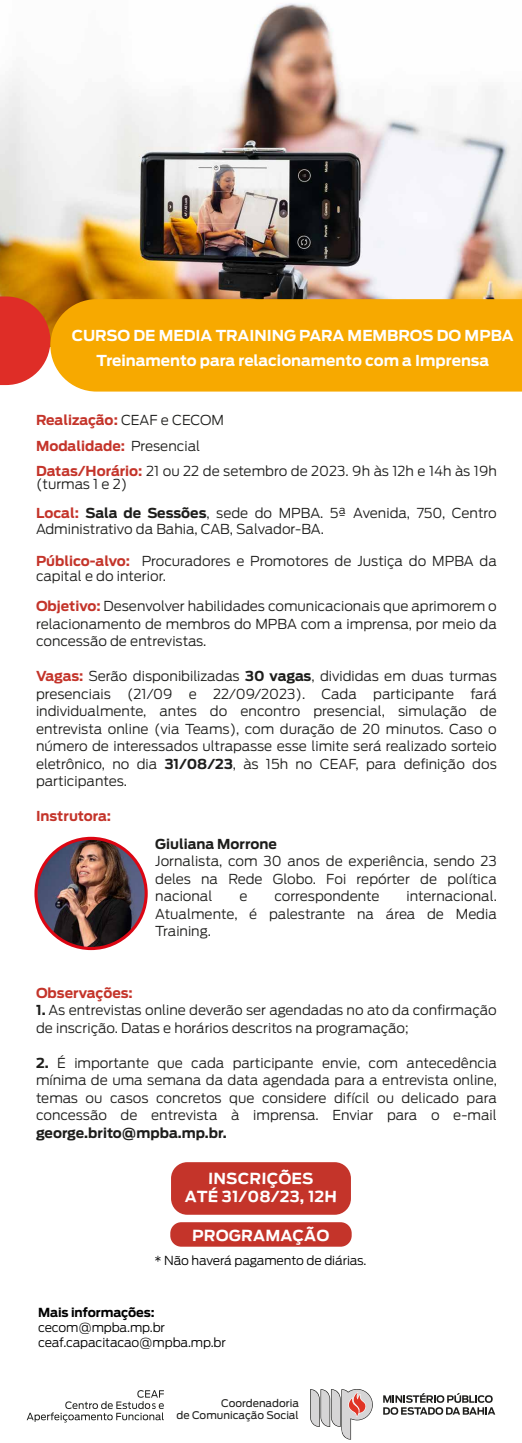
<style>
.page{position:relative;width:522px;height:1443px;background:#fff}
.page>*{position:absolute;margin:0;border:0;box-sizing:border-box;transform-origin:0 0}
.t1{font:700 15.25px/18.2px "Antenna";color:#fff;text-align:center}
.t2{font:700 15px/25px "Antenna";color:#fff;text-align:center}
.t3{font:300 13.62px/17.5px "Antenna";color:#1d1d1b;text-align:justify}
.t4{font:700 13.62px "Antenna";color:#1d1d1b}
.t5{font:700 13.62px "Antenna";color:#c4342a}
.t6{font:300 12.38px/14.9px "Antenna";letter-spacing:-.01em;color:#000}
.t7{font:700 12.38px "Antenna";letter-spacing:-.01em;color:#000}
.t8{font:10.5px/11.9px "Antenna";color:#1d1d1b;text-align:right}
.s1{font-weight:700;color:#c4342a}
.s2{font-weight:700}
</style>
<div class="page">
<img style="left:0;top:3px;width:522px;height:296px">
<svg style="left:0;top:296px;width:50px;height:89px;background:#df4736"></svg>
<div style="left:50px;top:299px;width:472px;height:92px;background:#f7a900"></div>
<div style="left:170px;top:1222px;width:182px;height:24px;background:#c4342a;border-radius:11px"></div>
<div style="left:171px;top:1162px;width:180px;height:52px;background:#c4342a;border-radius:16px"></div>
<svg style="left:310px;top:1389px;width:63px;height:50px"></svg>
<svg style="left:383px;top:1393px;width:112px;height:21px"></svg>
<svg style="left:27px;top:1390px;width:137px;height:32px"></svg>
<img style="left:38px;top:838px;width:108px;height:110px">
<div style="left:34px;top:837px;width:114px;height:113px;border:3px solid #dc0613;border-radius:50%"></div>
<p class="t2" style="left:72px;top:323px;width:443px">CURSO DE MEDIA TRAINING PARA MEMBROS DO MPBA<br>Treinamento para relacionamento com a Imprensa</p>
<p class="t3" style="left:36px;top:408px;width:462px;line-height:25.3px;text-align:left"><span class="s1">Realização:</span> CEAF e CECOM<br><span class="s1">Modalidade:</span> Presencial<br><span class="s1">Datas/Horário:</span> 21 ou 22 de setembro de 2023. 9h às 12h e 14h às 19h</p>
<p class="t3" style="left:36px;top:469px;width:462px;line-height:28.9px">(turmas 1 e 2)<br><span class="s1">Local:</span> <span class="s2">Sala de Sessões</span>, sede do MPBA. 5ª Avenida, 750, Centro</p>
<p class="t3" style="left:36px;top:520px;width:289px">Administrativo da Bahia, CAB, Salvador-BA.</p>
<p class="t3" style="left:36px;top:553px;width:462px;line-height:15.5px"><span class="s1">Público-alvo:</span> Procuradores e Promotores de Justiça do MPBA da capital e do interior.</p>
<p class="t3" style="left:36px;top:598px;width:462px"><span class="s1">Objetivo:</span> Desenvolver habilidades comunicacionais que aprimorem o relacionamento de membros do MPBA com a imprensa, por meio da concessão de entrevistas.</p>
<p class="t3" style="left:36px;top:668px;width:462px"><span class="s1">Vagas:</span> Serão disponibilizadas <span class="s2">30 vagas</span>, divididas em duas turmas presenciais (21/09 e 22/09/2023). Cada participante fará individualmente, antes do encontro presencial, simulação de entrevista online (via Teams), com duração de 20 minutos. Caso o número de interessados ultrapasse esse limite será realizado sorteio eletrônico, no dia <span class="s2">31/08/23</span>, às 15h no CEAF, para definição dos participantes.</p>
<p class="t5" style="left:36px;top:808px;width:77px">Instrutora:</p>
<p class="t4" style="left:155px;top:835px;width:123px">Giuliana Morrone</p>
<p class="t3" style="left:155px;top:852px;width:343px">Jornalista, com 30 anos de experiência, sendo 23 deles na Rede Globo. Foi repórter de política nacional</p>
<p class="t3" style="left:155px;top:887px;width:343px;text-indent:251px">internacional.<br>Atualmente, é palestrante na área de Media Training.</p>
<p class="t3" style="left:239px;top:887px;width:10px">e</p>
<p class="t3" style="left:274px;top:887px;width:107px">correspondente</p>
<p class="t5" style="left:36px;top:984px;width:98px">Observações:</p>
<p class="t3" style="left:36px;top:1001px;width:462px"><span class="s2">1.</span> As entrevistas online deverão ser agendadas no ato da confirmação de inscrição. Datas e horários descritos na programação;</p>
<p class="t3" style="left:36px;top:1054px;width:462px"><span class="s2">2.</span> É importante que cada participante envie, com antecedência mínima de uma semana da data agendada para a entrevista online, temas ou casos concretos que considere difícil ou delicado para concessão de entrevista à imprensa. Enviar para o e-mail</p>
<p class="t4" style="left:36px;top:1124px;width:192px">george.brito@mpba.mp.br.</p>
<p class="t1" style="left:185px;top:1168px;width:154px;rotate:1deg">INSCRIÇÕES<br>ATÉ 31/08/23, 12H</p>
<p class="t1" style="left:192px;top:1225px;width:139px;rotate:1deg">PROGRAMAÇÃO</p>
<p class="t6" style="left:154px;top:1253px;width:213px">* Não haverá pagamento de diárias.</p>
<p class="t7" style="left:38px;top:1305px;width:118px">Mais informações:</p>
<p class="t6" style="left:38px;top:1319px;width:189px">cecom@mpba.mp.br ceaf.capacitacao@mpba.mp.br</p>
<p class="t8" style="left:177px;top:1397px;width:124px">Coordenadoria<br>de Comunicação Social</p>
</div>
